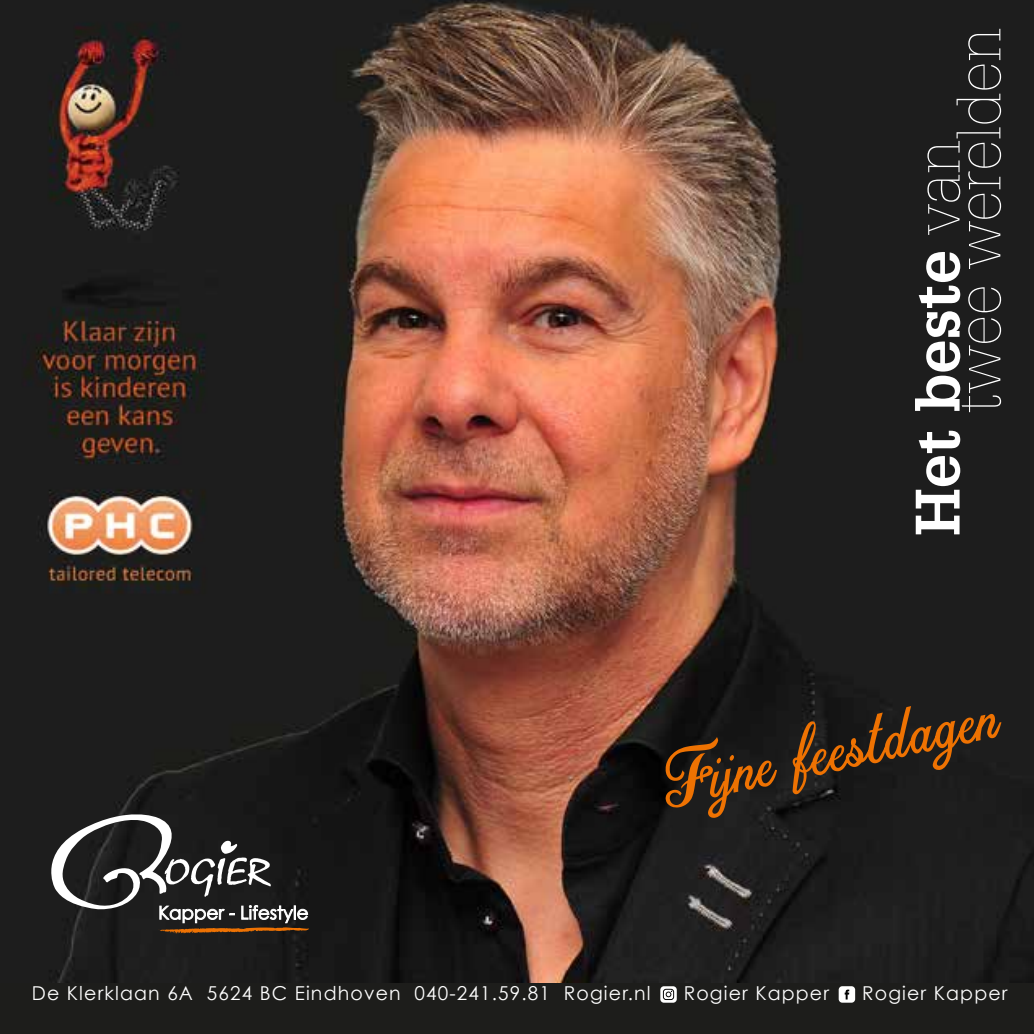
<style>
.page{position:relative;width:1034px;height:1034px;background:#fff}
.page>*{position:absolute;margin:0;border:0;box-sizing:border-box;transform-origin:0 0}
.t1{font:100 61.2px "Glypha LT Std";color:#fff}
.t2{font:700 61.2px "Glypha LT Std";color:#fff}
.t3{font:19.12px "Century Gothic";letter-spacing:.06em;color:#fff}
.s1{font-weight:100}
</style>
<div class="page">
<div style="left:0;top:0;width:1033px;height:1033px;background:#1d1d1b"></div>
<img style="left:57px;top:0;width:976px;height:982px">
<svg style="left:51px;top:805px;width:258px;height:128px"></svg>
<svg style="left:665px;top:706px;width:336px;height:111px"></svg>
<svg style="left:660px;top:986px;width:16px;height:16px"></svg>
<svg style="left:662px;top:988px;width:12px;height:11px"></svg>
<div style="left:838px;top:985px;width:17px;height:17px;background:#fff;border-radius:4px"></div>
<svg style="left:844px;top:989px;width:5px;height:10px"></svg>
<img style="left:36px;top:0;width:214px;height:644px">
<h1 class="t1" style="left:943px;top:413px;width:387px;rotate:-90deg">twee werelden</h1>
<h1 class="t2" style="left:899px;top:535px;width:397px;rotate:-90deg">Het beste <span class="s1">van</span></h1>
<p class="t3" style="left:32px;top:981px;width:620px">De Klerklaan 6A 5624 BC Eindhoven 040-241.59.81 Rogier.nl</p>
<p class="t3" style="left:683px;top:981px;width:147px">Rogier Kapper</p>
<p class="t3" style="left:862px;top:981px;width:147px">Rogier Kapper</p>
</div>
